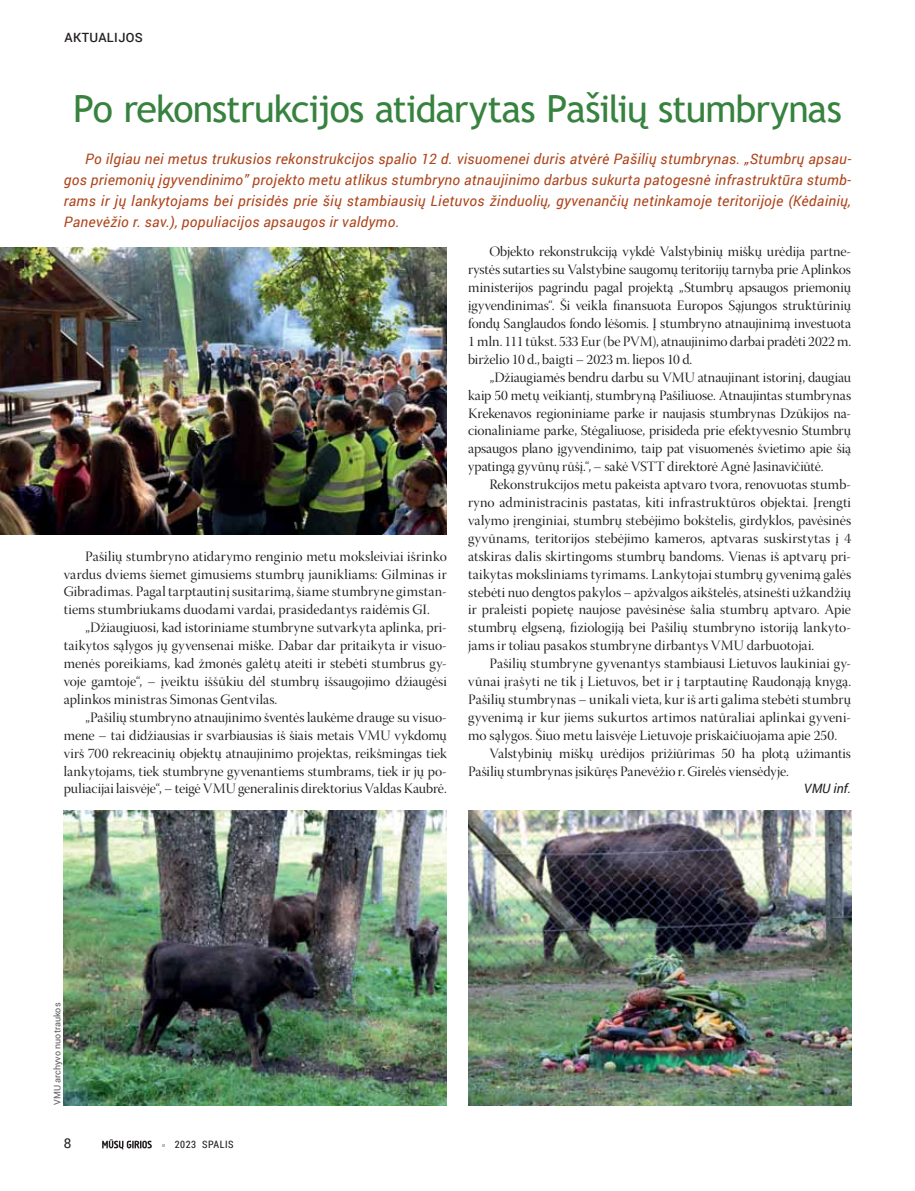
<style>
.page{position:relative;width:915px;height:1191px;background:#fff}
.page>*{position:absolute;margin:0;border:0;box-sizing:border-box;transform-origin:0 0}
.t1{font:37.5px "Trebuchet MS";letter-spacing:-.03em;color:#36823e}
.t2{font:italic 14.4px/21px "Roboto";letter-spacing:.02em;color:#ae451b;text-align:justify}
.t3{font:14.25px/17.9px "Warnock Pro Disp";letter-spacing:.005em;color:#231f20;text-align:justify}
.t4{font:14.25px "Warnock Pro Disp";letter-spacing:.025em;color:#231f20}
.t5{font:13.5px "Roboto";color:#231f20}
.t6{font:italic 12.9px "Roboto";color:#231f20}
.t7{font:500 12.75px "Roboto";letter-spacing:.03em;color:#231f20}
.t8{font:10.2px "Roboto Condensed";letter-spacing:.05em;color:#231f20}
.t9{font:9px "Roboto";color:#58595b}
</style>
<div class="page">
<svg style="left:102px;top:1139px;width:50px;height:10px"></svg>
<img style="left:0;top:247px;width:446px;height:287px">
<img style="left:64px;top:810px;width:382px;height:296px">
<img style="left:468px;top:810px;width:382px;height:296px">
<p class="t7" style="left:64px;top:29px;width:79px">AKTUALIJOS</p>
<h1 class="t1" style="left:73px;top:85px;width:770px">Po rekonstrukcijos atidarytas Pašilių stumbrynas</h1>
<p class="t2" style="left:64px;top:148px;width:788px;text-indent:21px">Po ilgiau nei metus trukusios rekonstrukcijos spalio 12 d. visuomenei duris atvėrė Pašilių stumbrynas. „Stumbrų apsau&shy;gos priemonių įgyvendinimo” projekto metu atlikus stumbryno atnaujinimo darbus sukurta patogesnė infrastruktūra stumb&shy;rams ir jų lankytojams bei prisidės prie šių stambiausių Lietuvos žinduolių, gyvenančių netinkamoje teritorijoje (Kėdainių, Panevėžio r. sav.), populiacijos apsaugos ir valdymo.</p>
<p class="t3" style="left:468px;top:244px;width:384px;text-indent:21px">Objekto rekonstrukciją vykdė Valstybinių miškų urėdija partne&shy;rystės sutarties su Valstybine saugomų teritorijų tarnyba prie Aplinkos ministerijos pagrindu pagal projektą „Stumbrų apsaugos priemonių įgyvendinimas“. Ši veikla finansuota Europos Sąjungos struktūrinių fondų Sanglaudos fondo lėšomis. Į stumbryno atnaujinimą investuota 1 mln. 111 tūkst. 533 Eur (be PVM), atnaujinimo darbai pradėti 2022 m. birželio 10 d., baigti – 2023 m. liepos 10 d.</p>
<p class="t3" style="left:468px;top:370px;width:384px;text-indent:21px">„Džiaugiamės bendru darbu su VMU atnaujinant istorinį, daugiau kaip 50 metų veikiantį, stumbryną Pašiliuose. Atnaujintas stumbrynas Krekenavos regioniniame parke ir naujasis stumbrynas Dzūkijos na&shy;cionaliniame parke, Stėgaliuose, prisideda prie efektyvesnio Stumbrų apsaugos plano įgyvendinimo, taip pat visuomenės švietimo apie šią ypatingą gyvūnų rūšį.“, – sakė VSTT direktorė Agnė Jasinavičiūtė.</p>
<p class="t3" style="left:468px;top:477px;width:384px;text-indent:21px">Rekonstrukcijos metu pakeista aptvaro tvora, renovuotas stumb&shy;ryno administracinis pastatas, kiti infrastruktūros objektai. Įrengti valymo įrenginiai, stumbrų stebėjimo bokštelis, girdyklos, pavėsinės gyvūnams, teritorijos stebėjimo kameros, aptvaras suskirstytas į 4 atskiras dalis skirtingoms stumbrų bandoms. Vienas iš aptvarų pri&shy;taikytas moksliniams tyrimams. Lankytojai stumbrų gyvenimą galės stebėti nuo dengtos pakylos – apžvalgos aikštelės, atsinešti užkandžių ir praleisti popietę naujose pavėsinėse šalia stumbrų aptvaro. Apie stumbrų elgseną, fiziologiją bei Pašilių stumbryno istoriją lankyto&shy;jams ir toliau pasakos stumbryne dirbantys VMU darbuotojai.</p>
<p class="t3" style="left:489px;top:656px;width:363px">Pašilių stumbryne gyvenantys stambiausi Lietuvos laukiniai gy-</p>
<p class="t3" style="left:468px;top:674px;width:384px">vūnai įrašyti ne tik į Lietuvos, bet ir į tarptautinę Raudonąją knygą.</p>
<p class="t3" style="left:468px;top:692px;width:384px">Pašilių stumbrynas – unikali vieta, kur iš arti galima stebėti stumbrų</p>
<p class="t4" style="left:468px;top:709px;width:384px">gyvenimą ir kur jiems sukurtos artimos natūraliai aplinkai gyveni-</p>
<p class="t3" style="left:468px;top:728px;width:370px">mo sąlygos. Šiuo metu laisvėje Lietuvoje priskaičiuojama apie 250.</p>
<p class="t3" style="left:489px;top:746px;width:363px">Valstybinių miškų urėdijos prižiūrimas 50 ha plotą užimantis</p>
<p class="t3" style="left:468px;top:763px;width:322px">Pašilių stumbrynas įsikūręs Panevėžio r. Girelės viensėdyje.</p>
<p class="t6" style="left:803px;top:779px;width:49px">VMU inf.</p>
<p class="t3" style="left:64px;top:549px;width:384px;text-indent:21px">Pašilių stumbryno atidarymo renginio metu moksleiviai išrinko vardus dviems šiemet gimusiems stumbrų jaunikliams: Gilminas ir Gibradimas. Pagal tarptautinį susitarimą, šiame stumbryne gimstan&shy;tiems stumbriukams duodami vardai, prasidedantys raidėmis GI.</p>
<p class="t3" style="left:64px;top:620px;width:384px;text-indent:21px">„Džiaugiuosi, kad istoriniame stumbryne sutvarkyta aplinka, pri&shy;taikytos sąlygos jų gyvensenai miške. Dabar dar pritaikyta ir visuo&shy;menės poreikiams, kad žmonės galėtų ateiti ir stebėti stumbrus gy&shy;voje gamtoje“, – įveiktu iššūkiu dėl stumbrų išsaugojimo džiaugėsi aplinkos ministras Simonas Gentvilas.</p>
<p class="t3" style="left:64px;top:710px;width:384px;text-indent:21px">„Pašilių stumbryno atnaujinimo šventės laukėme drauge su visuo&shy;mene – tai didžiausias ir svarbiausias iš šiais metais VMU vykdomų virš 700 rekreacinių objektų atnaujinimo projektas, reikšmingas tiek lankytojams, tiek stumbryne gyvenantiems stumbrams, tiek ir jų po&shy;puliacijai laisvėje“, – teigė VMU generalinis direktorius Valdas Kaubrė.</p>
<p class="t9" style="left:51px;top:1104px;width:104px;rotate:-90deg">VMU archyvo nuotraukos</p>
<p class="t5" style="left:64px;top:1133px;width:9px">8</p>
<p class="t8" style="left:175px;top:1137px;width:60px">2023 SPALIS</p>
</div>
